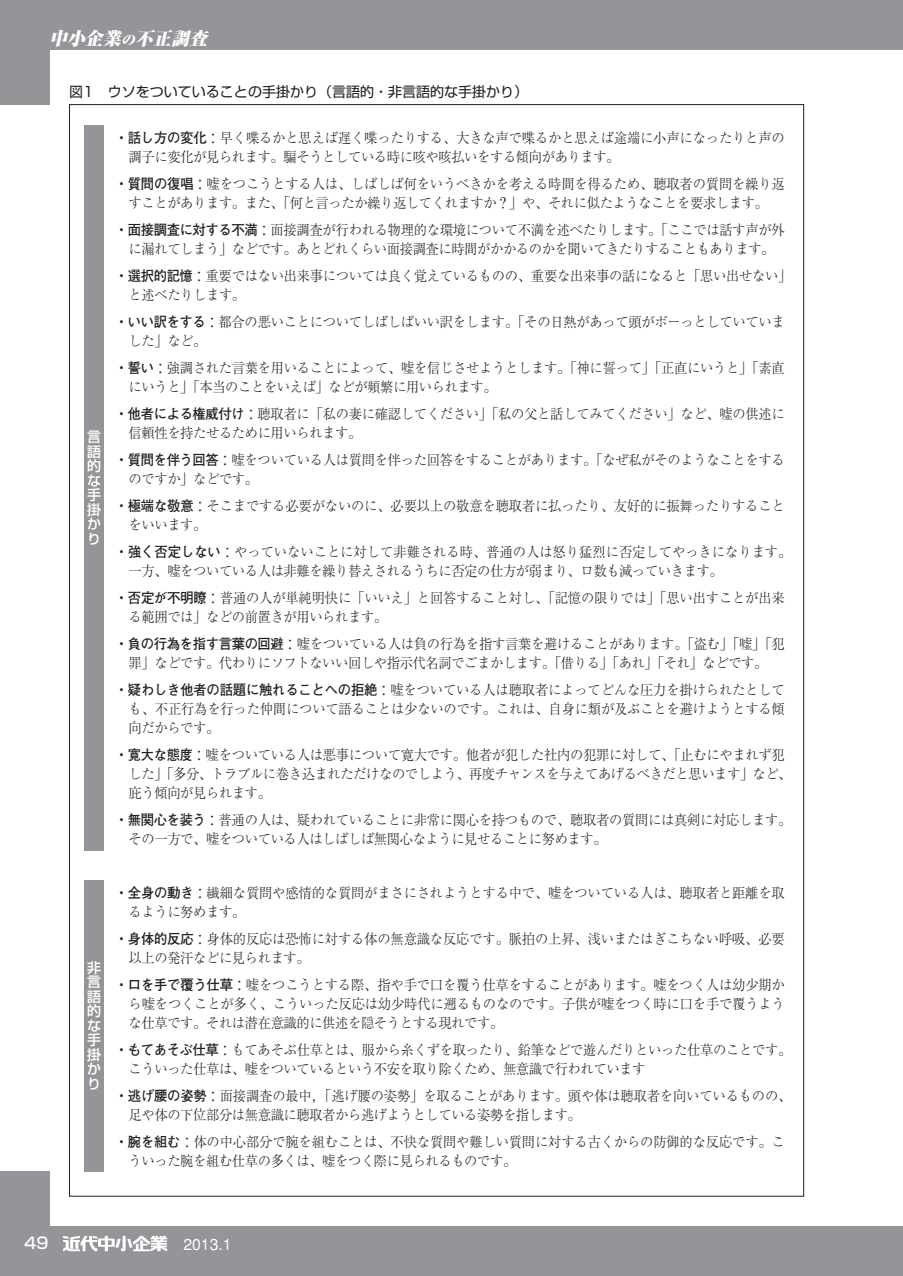
<style>
.page{position:relative;width:903px;height:1276px;background:#fff}
.page>*{position:absolute;margin:0;border:0;box-sizing:border-box;transform-origin:0 0}
.t1{font:italic 900 17.5px "Ryumin";letter-spacing:.025em;color:#fff}
.t2{font:500 15.75px "Gothic BBB";color:#fff}
.t3{font:500 15.75px "Shin Go";color:#fff}
.t4{font:300 14px/19.2px "Ryumin";letter-spacing:-.02em;color:#231f20;scale:.95 1}
.t5{font:14px "Shin Go";color:#231f20}
.t6{font:500 14px/14.5px "Shin Go";color:#fff;text-align:justify}
.s1{font-size:14px}
.s2{font-family:"Futo Go B101";font-weight:700}
</style>
<div class="page">
<div style="left:0;top:0;width:49px;height:104px;background:#939598"></div>
<div style="left:0;top:0;width:902px;height:50px;background:#939598"></div>
<div style="left:0;top:1171px;width:49px;height:104px;background:#939598"></div>
<div style="left:0;top:1225px;width:902px;height:50px;background:#939598"></div>
<svg style="left:63px;top:1235px;width:104px;height:16px"></svg>
<div style="left:84px;top:125px;width:20px;height:725px;background:#939598"></div>
<div style="left:84px;top:879px;width:20px;height:292px;background:#939598"></div>
<p class="t1" style="left:49px;top:32px;width:159px">中小企業<span class="s1">の</span>不正調査</p>
<p class="t5" style="left:69px;top:86px;width:460px">図1 ウソをついていることの手掛かり（言語的・非言語的な手掛かり）</p>
<p class="t4" style="left:129px;top:130px;width:692px;text-indent:-14px"><span class="s2">・話し方の変化</span>：早く喋るかと思えば遅く喋ったりする、大きな声で喋るかと思えば途端に小声になったりと声の調子に変化が見られます。騙そうとしている時に咳や咳払いをする傾向があります。</p>
<p class="t4" style="left:115px;top:176px;width:706px;text-align:center"><span class="s2">・質問の復唱</span>：嘘をつこうとする人は、しばしば何をいうべきかを考える時間を得るため、聴取者の質問を繰り返すことがあります。また、「何と言ったか繰り返してくれますか？」や、それに似たようなことを要求します。</p>
<p class="t4" style="left:115px;top:222px;width:706px;text-align:center"><span class="s2">・面接調査に対する不満</span>：面接調査が行われる物理的な環境について不満を述べたりします。「ここでは話す声が外に漏れてしまう」などです。あとどれくらい面接調査に時間がかかるのかを聞いてきたりすることもあります。</p>
<p class="t4" style="left:129px;top:268px;width:699px;text-indent:-14px"><span class="s2">・選択的記憶</span>：重要ではない出来事については良く覚えているものの、重要な出来事の話になると「思い出せない」と述べたりします。</p>
<p class="t4" style="left:129px;top:314px;width:692px;text-indent:-14px"><span class="s2">・いい訳をする</span>：都合の悪いことについてしばしばいい訳をします。「その日熱があって頭がボーっとしていていました」など。</p>
<p class="t4" style="left:129px;top:360px;width:692px;text-indent:-14px"><span class="s2">・誓い</span>：強調された言葉を用いることによって、嘘を信じさせようとします。「神に誓って」「正直にいうと」「素直にいうと」「本当のことをいえば」などが頻繁に用いられます。</p>
<p class="t4" style="left:129px;top:405px;width:692px;text-indent:-14px"><span class="s2">・他者による権威付け</span>：聴取者に「私の妻に確認してください」「私の父と話してみてください」など、嘘の供述に信頼性を持たせるために用いられます。</p>
<p class="t4" style="left:129px;top:451px;width:692px;text-indent:-14px"><span class="s2">・質問を伴う回答</span>：嘘をついている人は質問を伴った回答をすることがあります。「なぜ私がそのようなことをするのですか」などです。</p>
<p class="t4" style="left:129px;top:497px;width:692px;text-indent:-14px"><span class="s2">・極端な敬意</span>：そこまでする必要がないのに、必要以上の敬意を聴取者に払ったり、友好的に振舞ったりすることをいいます。</p>
<p class="t4" style="left:129px;top:543px;width:699px;text-indent:-14px"><span class="s2">・強く否定しない</span>：やっていないことに対して非難される時、普通の人は怒り猛烈に否定してやっきになります。一方、嘘をついている人は非難を繰り替えされるうちに否定の仕方が弱まり、ロ数も減っていきます。</p>
<p class="t4" style="left:129px;top:589px;width:692px;text-indent:-14px"><span class="s2">・否定が不明瞭</span>：普通の人が単純明快に「いいえ」と回答すること対し、「記憶の限りでは」「思い出すことが出来る範囲では」などの前置きが用いられます。</p>
<p class="t4" style="left:115px;top:635px;width:706px;text-align:center"><span class="s2">・負の行為を指す言葉の回避</span>：嘘をついている人は負の行為を指す言葉を避けることがあります。「盗む」「嘘」「犯罪」などです。代わりにソフトないい回しや指示代名詞でごまかします。「借りる」「あれ」「それ」などです。</p>
<p class="t4" style="left:129px;top:681px;width:692px;text-align:justify;text-indent:-14px"><span class="s2">・疑わしき他者の話題に触れることへの拒絶</span>：嘘をついている人は聴取者によってどんな圧力を掛けられたとしても、不正行為を行った仲間について語ることは少ないのです。これは、自身に類が及ぶことを避けようとする傾向だからです。</p>
<p class="t4" style="left:129px;top:746px;width:699px;text-indent:-14px"><span class="s2">・寛大な態度</span>：嘘をついている人は悪事について寛大です。他者が犯した社内の犯罪に対して、「止むにやまれず犯した」「多分、トラブルに巻き込まれただけなのでしよう、再度チャンスを与えてあげるべきだと思います」など、庇う傾向が見られます。</p>
<p class="t4" style="left:129px;top:812px;width:699px;text-indent:-14px"><span class="s2">・無関心を装う</span>：普通の人は、疑われていることに非常に関心を持つもので、聴取者の質問には真剣に対応します。その一方で、嘘をついている人はしばしば無関心なように見せることに努めます。</p>
<p class="t4" style="left:129px;top:884px;width:692px;text-indent:-14px"><span class="s2">・全身の動き</span>：繊細な質問や感情的な質問がまさにされようとする中で、嘘をついている人は、聴取者と距離を取るように努めます。</p>
<p class="t4" style="left:129px;top:930px;width:692px;text-indent:-14px"><span class="s2">・身体的反応</span>：身体的反応は恐怖に対する体の無意識な反応です。脈拍の上昇、浅いまたはぎこちない呼吸、必要以上の発汗などに見られます。</p>
<p class="t4" style="left:129px;top:976px;width:692px;text-align:justify;text-indent:-14px"><span class="s2">・ロを手で覆う仕草</span>：嘘をつこうとする際、指や手で口を覆う仕草をすることがあります。嘘をつく人は幼少期から嘘をつくことが多く、こういった反応は幼少時代に遡るものなのです。子供が嘘をつく時に口を手で覆うような仕草です。それは潜在意識的に供述を隠そうとする現れです。</p>
<p class="t4" style="left:129px;top:1041px;width:699px;text-indent:-14px"><span class="s2">・もてあそぶ仕草</span>：もてあそぶ仕草とは、服から糸くずを取ったり、鉛筆などで遊んだりといった仕草のことです。こういった仕草は、嘘をついているという不安を取り除くため、無意識で行われています</p>
<p class="t4" style="left:129px;top:1087px;width:699px;text-indent:-14px"><span class="s2">・逃げ腰の姿勢</span>：面接調査の最中，「逃げ腰の姿勢」を取ることがあります。頭や体は聴取者を向いているものの、足や体の下位部分は無意識に聴取者から逃げようとしている姿勢を指します。</p>
<p class="t4" style="left:129px;top:1133px;width:692px;text-indent:-14px"><span class="s2">・腕を組む</span>：体の中心部分で腕を組むことは、不快な質問や難しい質問に対する古くからの防御的な反応です。こういった腕を組む仕草の多くは、嘘をつく際に見られるものです。</p>
<p class="t6" style="left:87px;top:431px;width:15px">言語的な手掛かり</p>
<p class="t6" style="left:87px;top:961px;width:15px">非言語的な手掛かり</p>
<p class="t3" style="left:25px;top:1237px;width:25px">49</p>
<p class="t2" style="left:183px;top:1237px;width:50px">2013.1</p>
</div>
